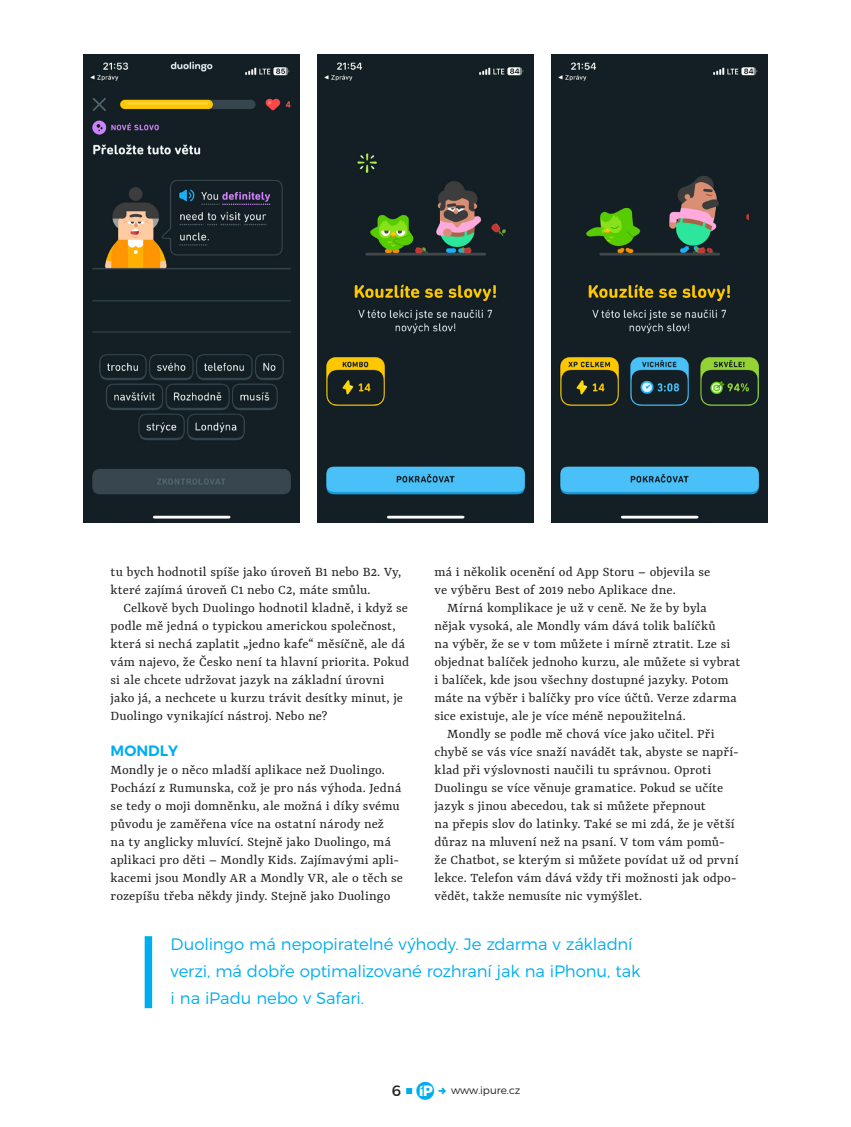
<style>
.page{position:relative;width:851px;height:1127px;background:#fff}
.page>*{position:absolute;margin:0;border:0;box-sizing:border-box;transform-origin:0 0}
.t1{font:300 16.5px/27px "Montserrat";letter-spacing:-.01em;color:#00aeef}
.t2{font:600 15px "Montserrat";color:#00aeef}
.t3{font:15px "Montserrat";color:#231f20}
.t4{font:14.4px/18px "Yrsa";letter-spacing:.01em;color:#231f20}
.t5{font:300 10.5px "Montserrat";color:#231f20}
.s1{font-family:"i Pure";font-size:25.5px;color:#00aeef}
</style>
<div class="page">
<img style="left:83px;top:54px;width:216px;height:468px">
<img style="left:551px;top:54px;width:216px;height:468px">
<img style="left:317px;top:54px;width:216px;height:468px">
<div style="left:145px;top:936px;width:7px;height:72px;background:#00aeef"></div>
<svg style="left:406px;top:1088px;width:6px;height:6px"></svg>
<p class="t4" style="left:434px;top:563px;width:277px">má i několik ocenění od App Storu – objevila se ve výběru Best of 2019 nebo Aplikace dne.</p>
<p class="t4" style="left:447px;top:599px;width:261px">Mírná komplikace je už v ceně. Ne že by byla</p>
<p class="t4" style="left:434px;top:617px;width:283px">nějak vysoká, ale Mondly vám dává tolik balíčků</p>
<p class="t4" style="left:434px;top:635px;width:297px">na výběr, že se v tom můžete i mírně ztratit. Lze si</p>
<p class="t4" style="left:434px;top:653px;width:307px">objednat balíček jednoho kurzu, ale můžete si vybrat</p>
<p class="t4" style="left:434px;top:671px;width:295px">i balíček, kde jsou všechny dostupné jazyky. Potom</p>
<p class="t4" style="left:434px;top:689px;width:304px">máte na výběr i balíčky pro více účtů. Verze zdarma</p>
<p class="t4" style="left:434px;top:707px;width:253px">sice existuje, ale je více méně nepoužitelná.</p>
<p class="t4" style="left:447px;top:725px;width:269px">Mondly se podle mě chová více jako učitel. Při</p>
<p class="t4" style="left:434px;top:743px;width:306px">chybě se vás více snaží navádět tak, abyste se napří-</p>
<p class="t4" style="left:434px;top:761px;width:278px">klad při výslovnosti naučili tu správnou. Oproti</p>
<p class="t4" style="left:434px;top:779px;width:290px">Duolingu se více věnuje gramatice. Pokud se učíte</p>
<p class="t4" style="left:434px;top:797px;width:273px">jazyk s jinou abecedou, tak si můžete přepnout</p>
<p class="t4" style="left:434px;top:815px;width:301px">na přepis slov do latinky. Také se mi zdá, že je větší</p>
<p class="t4" style="left:434px;top:833px;width:292px">důraz na mluvení než na psaní. V tom vám pomů-</p>
<p class="t4" style="left:434px;top:851px;width:305px">že Chatbot, se kterým si můžete povídat už od první</p>
<p class="t4" style="left:434px;top:869px;width:304px">lekce. Telefon vám dává vždy tři možnosti jak odpo-</p>
<p class="t4" style="left:434px;top:887px;width:209px">vědět, takže nemusíte nic vymýšlet.</p>
<p class="t1" style="left:171px;top:930px;width:471px">Duolingo má nepopiratelné výhody. Je zdarma v základní verzi, má dobře optimalizované rozhraní jak na iPhonu, tak i na iPadu nebo v Safari.</p>
<p class="t4" style="left:111px;top:563px;width:292px">tu bych hodnotil spíše jako úroveň B1 nebo B2. Vy, které zajímá úroveň C1 nebo C2, máte smůlu.</p>
<p class="t4" style="left:111px;top:599px;width:300px;text-indent:13px">Celkově bych Duolingo hodnotil kladně, i když se podle mě jedná o typickou americkou společnost, která si nechá zaplatit „jedno kafe“ měsíčně, ale dá vám najevo, že Česko není ta hlavní priorita. Pokud si ale chcete udržovat jazyk na základní úrovni jako já, a nechcete u kurzu trávit desítky minut, je Duolingo vynikající nástroj. Nebo ne?</p>
<p class="t2" style="left:111px;top:738px;width:69px">MONDLY</p>
<p class="t4" style="left:111px;top:761px;width:294px">Mondly je o něco mladší aplikace než Duolingo.<br>Pochází z Rumunska, což je pro nás výhoda. Jedná se tedy o moji domněnku, ale možná i díky svému původu je zaměřena více na ostatní národy než<br>na ty anglicky mluvící. Stejně jako Duolingo, má aplikaci pro děti – Mondly Kids. Zajímavými apli&shy;kacemi jsou Mondly AR a Mondly VR, ale o těch se rozepíšu třeba někdy jindy. Stejně jako Duolingo</p>
<p class="t3" style="left:392px;top:1079px;width:43px">6 <span class="s1">C</span></p>
<p class="t5" style="left:451px;top:1082px;width:71px">www.ipure.cz</p>
</div>
